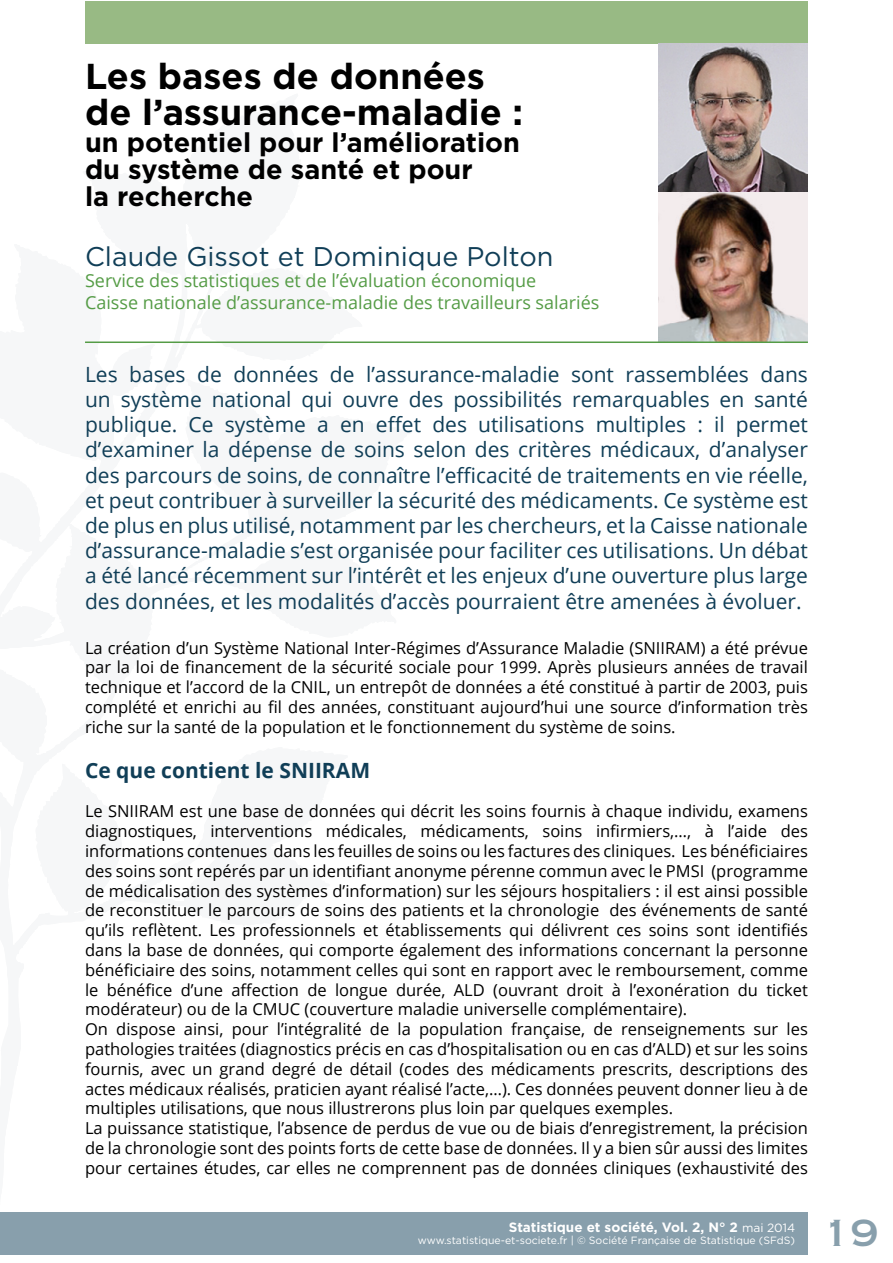
<style>
.page{position:relative;width:893px;height:1263px;background:#fff}
.page>*{position:absolute;margin:0;border:0;box-sizing:border-box;transform-origin:0 0}
.t1{font:700 36px/36px "Gotham";color:#000}
.t2{font:36px "Copperplate Gothic Std 31 AB";color:#889fac}
.t3{font:700 27px/27px "Gotham";color:#000}
.t4{font:27px "Gotham";color:#103e57}
.t5{font:21px/25.2px "Open Sans";color:#103e57;text-align:justify}
.t6{font:700 21px "Open Sans";color:#103e57}
.t7{font:18px/21.6px "Open Sans";color:#559c46}
.t8{font:16.5px/19.8px "Open Sans";color:#000;text-align:justify}
.t9{font:700 13.5px "Gotham";color:#fff}
.t10{font:10.5px "Gotham";color:#fff}
.s1{font-weight:400;font-size:12px}
</style>
<div class="page">
<div style="left:0;top:1212px;width:808px;height:42px;background:#889fac"></div>
<div style="left:85px;top:1px;width:723px;height:42px;background:#98ba84"></div>
<img style="left:659px;top:43px;width:149px;height:298px">
<hr style="left:85px;top:341px;width:723px;height:2px;background:#559c46">
<h1 class="t1" style="left:85px;top:58px;width:440px">Les bases de données de l’assurance-maladie :</h1>
<h2 class="t3" style="left:85px;top:129px;width:436px">un potentiel pour l’amélioration du système de santé et pour<br>la recherche</h2>
<h2 class="t4" style="left:85px;top:239px;width:470px">Claude Gissot et Dominique Polton</h2>
<p class="t7" style="left:85px;top:269px;width:516px">Service des statistiques et de l’évaluation économique<br>Caisse nationale d’assurance-maladie des travailleurs salariés</p>
<p class="t5" style="left:85px;top:361px;width:724px">Les bases de données de l’assurance-maladie sont rassemblées dans un système national qui ouvre des possibilités remarquables en santé publique. Ce système a en effet des utilisations multiples : il permet d’examiner la dépense de soins selon des critères médicaux, d’analyser des parcours de soins, de connaître l’efficacité de traitements en vie réelle, et peut contribuer à surveiller la sécurité des médicaments. Ce système est de plus en plus utilisé, notamment par les chercheurs, et la Caisse nationale d’assurance-maladie s’est organisée pour faciliter ces utilisations. Un débat a été lancé récemment sur l’intérêt et les enjeux d’une ouverture plus large des données, et les modalités d’accès pourraient être amenées à évoluer.</p>
<p class="t8" style="left:85px;top:637px;width:724px">La création d’un Système National Inter-Régimes d’Assurance Maladie (SNIIRAM) a été prévue par la loi de financement de la sécurité sociale pour 1999. Après plusieurs années de travail technique et l’accord de la CNIL, un entrepôt de données a été constitué à partir de 2003, puis complété et enrichi au fil des années, constituant aujourd’hui une source d’information très riche sur la santé de la population et le fonctionnement du système de soins.</p>
<p class="t6" style="left:85px;top:755px;width:287px">Ce que contient le SNIIRAM</p>
<p class="t8" style="left:85px;top:801px;width:724px;text-align:left">Le SNIIRAM est une base de données qui décrit les soins fournis à chaque individu, examens diagnostiques, interventions médicales, médicaments, soins infirmiers,…, à l’aide des informations contenues dans les feuilles de soins ou les factures des cliniques. Les bénéficiaires des soins sont repérés par un identifiant anonyme pérenne commun avec le PMSI (programme de médicalisation des systèmes d’information) sur les séjours hospitaliers : il est ainsi possible de reconstituer le parcours de soins des patients et la chronologie des événements de santé qu’ils reflètent. Les professionnels et établissements qui délivrent ces soins sont identifiés dans la base de données, qui comporte également des informations concernant la personne bénéficiaire des soins, notamment celles qui sont en rapport avec le remboursement, comme le bénéfice d’une affection de longue durée, ALD (ouvrant droit à l’exonération du ticket modérateur) ou de la CMUC (couverture maladie universelle complémentaire).<br>On dispose ainsi, pour l’intégralité de la population française, de renseignements sur les pathologies traitées (diagnostics précis en cas d’hospitalisation ou en cas d’ALD) et sur les soins fournis, avec un grand degré de détail (codes des médicaments prescrits, descriptions des actes médicaux réalisés, praticien ayant réalisé l’acte,…). Ces données peuvent donner lieu à de multiples utilisations, que nous illustrerons plus loin par quelques exemples.<br>La puissance statistique, l’absence de perdus de vue ou de biais d’enregistrement, la précision de la chronologie sont des points forts de cette base de données. Il y a bien sûr aussi des limites pour certaines études, car elles ne comprennent pas de données cliniques (exhaustivité des</p>
<p class="t9" style="left:509px;top:1218px;width:288px">Statistique et société, Vol. 2, N° 2 <span class="s1">mai 2014</span></p>
<p class="t10" style="left:418px;top:1234px;width:379px">www.statistique-et-societe.fr | © Société Française de Statistique (SFdS)</p>
<h1 class="t2" style="left:822px;top:1212px;width:58px">19</h1>
</div>
